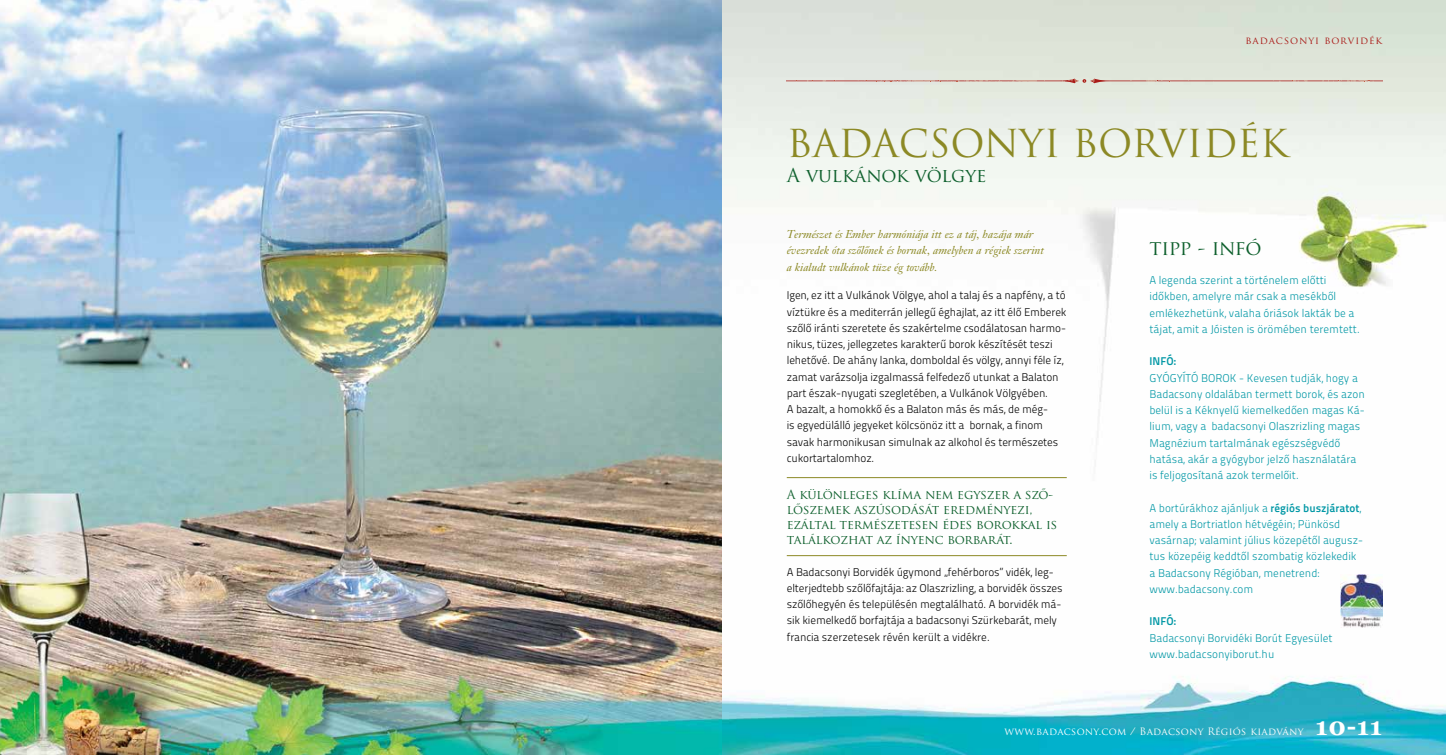
<style>
.page{position:relative;width:1446px;height:755px;background:#fff}
.page>*{position:absolute;margin:0;border:0;box-sizing:border-box;transform-origin:0 0}
.t1{font:37.5px "Trajan Pro";color:#8c8925}
.t2{font:20px "Trajan Pro";color:#0e602d}
.t3{font:18.75px "Trajan Pro";color:#0e602d}
.t4{font:12.5px/15px "Trajan Pro";letter-spacing:-.01em;color:#0e602d}
.t5{font:11.25px/16.2px "Titillium Maps 26 L 250 wt";letter-spacing:-.01em;color:#000}
.t6{font:11.25px/16.2px "Titillium Maps 26 L 250 wt";color:#0097a5}
.t7{font:italic 11.25px/16.2px "Totfalusi";color:#8c8925}
.t8{font:11.25px "Titillium Maps 26 L 750 wt";color:#0097a5}
.t9{font:10px "Trajan Pro";letter-spacing:.03em;color:#fff}
.t10{font:10px "Trajan Pro";letter-spacing:.095em;color:#aa1a17}
.s1{font-family:"Titillium Maps 26 L 750 wt"}
.s2{font-family:"Georgia";font-weight:700;font-size:25px}
</style>
<div class="page">
<img style="left:0;top:0;width:1446px;height:755px">
<svg style="left:787px;top:79px;width:595px;height:4px;background:#d6beb4"></svg>
<hr style="left:787px;top:477px;width:280px;height:1px;background:#8c8925">
<hr style="left:787px;top:555px;width:280px;height:1px;background:#8c8925">
<img style="left:1340px;top:574px;width:42px;height:54px">
<p class="t10" style="left:1245px;top:34px;width:138px">badacsonyi borvidék</p>
<h1 class="t1" style="left:787px;top:119px;width:56px">BADAC</h1>
<h1 class="t1" style="left:929px;top:119px;width:49px">SONYI</h1>
<h1 class="t1" style="left:1072px;top:119px;width:217px">BORVIDÉK</h1>
<h3 class="t3" style="left:787px;top:163px;width:201px">A vulkánok völgye</h3>
<p class="t7" style="left:787px;top:226px;width:259px">Természet és Ember harmóniája itt ez a táj, hazája már évezredek óta szôlônek és bornak, amelyben a régiek szerint a kialudt vulkánok tüze ég tovább.</p>
<p class="t5" style="left:787px;top:287px;width:281px">Igen, ez itt a Vulkánok Völgye, ahol a talaj és a napfény, a tó víztükre és a mediterrán jellegű éghajlat, az itt élő E mberek szőlő iránti szeretete és szakértelme csodálatosan harmo&shy;nikus, tüzes, jellegzetes karakterű borok készítését teszi lehetővé. De ahány lanka, domboldal és völgy, annyi féle íz, zamat varázsolja izgalmassá felfedező utunkat a Balaton part észak-nyugati szegletében, a Vulkánok Völgyében.<br>A bazalt, a homokkő és a Balaton más és más, de még-<br>is egyedülálló jegyeket kölcsönöz itt a bornak, a finom savak harmonikusan simulnak az alkohol és természetes cukortartalomhoz.</p>
<p class="t4" style="left:787px;top:486px;width:272px">A különleges klíma nem egyszer a sző&shy;lőszemek aszúsodását eredményezi, ezáltal természetesen édes borokkal is találkozhat az ínyenc borbarát.</p>
<p class="t5" style="left:787px;top:563px;width:277px">A Badacsonyi Borvidék úgymond „fehérboros” vidék, leg&shy;elterjedtebb szőlőfajtája: az Olaszrizling, a borvidék összes szőlőhegyén és településén megtalálható. A borvidék má&shy;sik kiemelkedő borfajtája a badacsonyi Szürkebarát, mely francia szerzetesek révén került a vidékre.</p>
<h2 class="t2" style="left:1149px;top:235px;width:114px">tipp - infó</h2>
<p class="t6" style="left:1149px;top:271px;width:212px">A legenda szerint a történelem előtti időkben, amelyre már csak a mesékből emlékezhetünk, valaha óriások lakták be a tájat, amit a Jóisten is örömében teremtett.</p>
<p class="t8" style="left:1149px;top:353px;width:28px">INFÓ:</p>
<p class="t6" style="left:1149px;top:369px;width:8px">GYÓGY</p>
<p class="t6" style="left:1183px;top:369px;width:34px">ÍTÓ BOROK</p>
<p class="t6" style="left:1149px;top:369px;width:217px;text-indent:90px">- Kevesen tudják, hogy a Badacsony oldalában termett borok, és azon belül is a Kéknyelű kiemelkedően magas Ká&shy;lium, vagy a badacsonyi Olaszrizling magas M agnézium tartalmának egészségvédő hatása, akár a gyógybor jelző használatára is feljogosítaná azok termelőit.</p>
<p class="t6" style="left:1149px;top:499px;width:215px">A bortúrákhoz ajánljuk a <span class="s1">régiós buszjáratot</span>, amely a Bortriatlon hétvégéin; Pünkösd vasárnap; valamint július közepétől augusz&shy;tus közepéig keddtől szombatig közlekedik a Badacsony Régióban, menetrend: www.badacsony.com</p>
<p class="t8" style="left:1149px;top:613px;width:28px">INFÓ:</p>
<p class="t6" style="left:1149px;top:629px;width:184px">Badacsonyi Borvidéki Borút Egyesület www.badacsonyiborut.hu</p>
<p class="t9" style="left:1004px;top:725px;width:379px">www.badacsony.com / Badacsony Régiós kiadvány <span class="s2">10-11</span></p>
</div>
